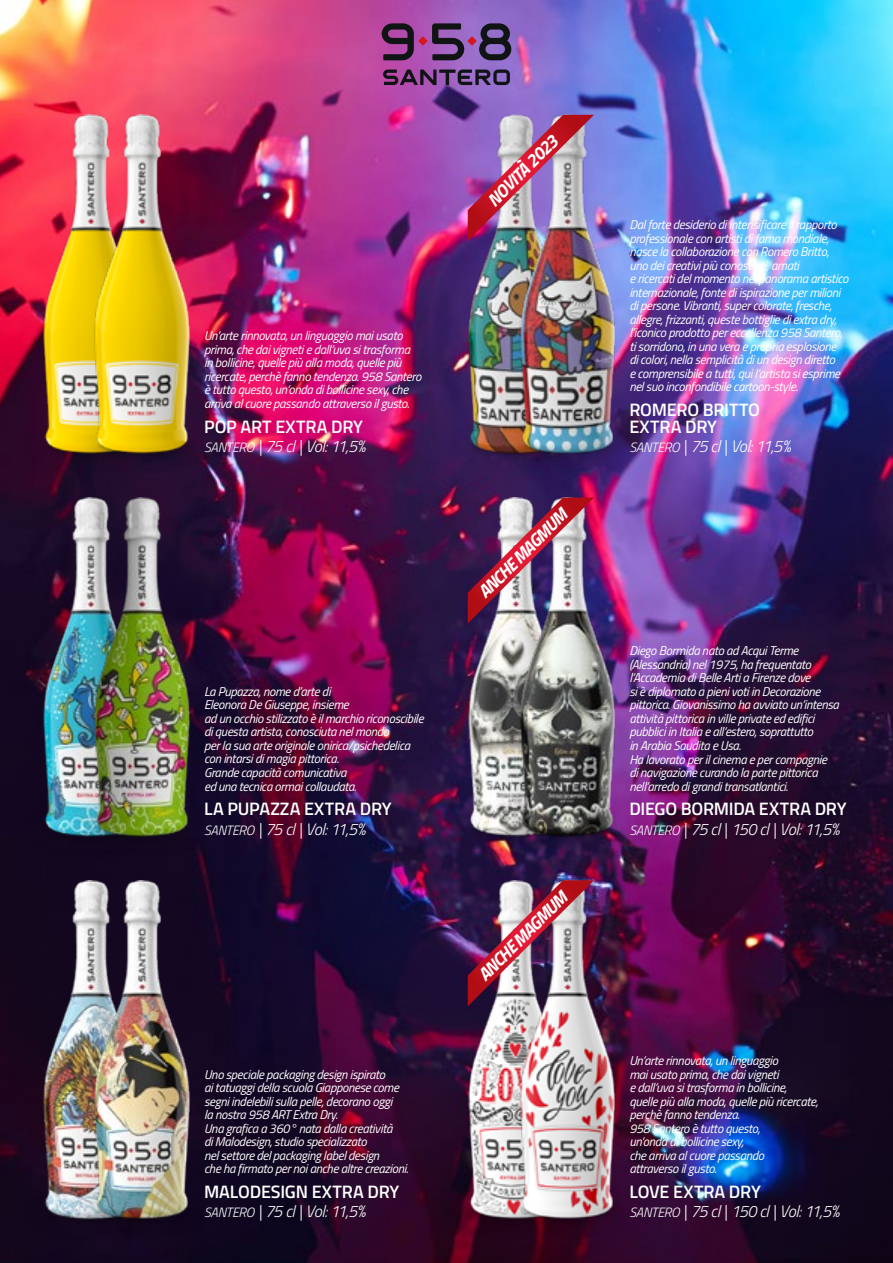
<style>
.page{position:relative;width:893px;height:1263px;background:#fff}
.page>*{position:absolute;margin:0;border:0;box-sizing:border-box;transform-origin:0 0}
.t1{font:600 18px/16.5px "Titillium Web";letter-spacing:-.01em;color:#fff}
.t2{font:italic 700 18px "Titillium Web";color:#fff}
.t3{font:italic 300 16.5px "Titillium Web";letter-spacing:-.05em;color:#fff}
.t4{font:italic 12.75px/13.5px "Titillium Web";letter-spacing:-.025em;color:#fff}
.s1{font-size:13.5px}
</style>
<div class="page">
<img style="left:0;top:0;width:893px;height:1263px">
<img style="left:19px;top:115px;width:52px;height:363px">
<img style="left:19px;top:497px;width:52px;height:364px">
<img style="left:444px;top:115px;width:52px;height:363px">
<img style="left:444px;top:497px;width:52px;height:364px">
<img style="left:19px;top:880px;width:143px;height:364px">
<img style="left:444px;top:880px;width:52px;height:364px">
<img style="left:71px;top:115px;width:133px;height:363px">
<img style="left:71px;top:497px;width:133px;height:364px">
<img style="left:496px;top:115px;width:133px;height:363px">
<img style="left:496px;top:497px;width:133px;height:364px">
<img style="left:71px;top:880px;width:133px;height:363px">
<img style="left:496px;top:880px;width:133px;height:364px">
<img style="left:468px;top:497px;width:126px;height:127px">
<img style="left:468px;top:880px;width:126px;height:126px">
<svg style="left:383px;top:70px;width:127px;height:15px;background:#5c3a6b"></svg>
<svg style="left:382px;top:23px;width:129px;height:37px;background:#683e74"></svg>
<img style="left:468px;top:115px;width:126px;height:126px">
<p class="t4" style="left:204px;top:328px;width:219px">Un’arte rinnovata, un linguaggio mai usato prima, che dai vigneti e dall’uva si trasforma in bollicine, quelle più alla moda, quelle più ricercate, perchè fanno tendenza. 958 Santero è tutto questo, un’onda di bollicine sexy, che arriva al cuore passando attraverso il gusto.</p>
<h1 class="t1" style="left:204px;top:417px;width:160px">POP ART EXTRA DRY</h1>
<p class="t3" style="left:204px;top:434px;width:163px"><span class="s1">SANTERO</span> | 75 cl | Vol: 11,5%</p>
<p class="t4" style="left:204px;top:684px;width:221px">La Pupazza, nome d’arte di<br>Eleonora De Giuseppe, insieme<br>ad un occhio stilizzato è il marchio riconoscibile di questa artista, conosciuta nel mondo<br>per la sua arte originale onirica/psichedelica con intarsi di magia pittorica.<br>Grande capacità comunicativa<br>ed una tecnica ormai collaudata.</p>
<h1 class="t1" style="left:204px;top:800px;width:189px">LA PUPAZZA EXTRA DRY</h1>
<p class="t3" style="left:204px;top:817px;width:163px"><span class="s1">SANTERO</span> | 75 cl | Vol: 11,5%</p>
<p class="t4" style="left:204px;top:1067px;width:206px">Uno speciale packaging design ispirato<br>ai tatuaggi della scuola Giapponese come segni indelebili sulla pelle, decorano oggi<br>la nostra 958 ART Extra Dry.<br>Una grafica a 360° nata dalla creatività<br>di Malodesign, studio specializzato<br>nel settore del packaging label design<br>che ha firmato per noi anche altre creazioni.</p>
<h1 class="t1" style="left:204px;top:1183px;width:197px">MALODESIGN EXTRA DRY</h1>
<p class="t3" style="left:204px;top:1200px;width:163px"><span class="s1">SANTERO</span> | 75 cl | Vol: 11,5%</p>
<h1 class="t2" style="left:480px;top:193px;width:93px;rotate:-45deg">NOVITÀ 2023</h1>
<h1 class="t2" style="left:471px;top:585px;width:119px;rotate:-45deg">ANCHE MAGMUM</h1>
<h1 class="t2" style="left:471px;top:968px;width:119px;rotate:-45deg">ANCHE MAGMUM</h1>
<p class="t4" style="left:629px;top:217px;width:221px">Dal forte desiderio di intensificare il rapporto professionale con artisti di fama mondiale, nasce la collaborazione con Romero Britto, uno dei creativi più conosciuti, amati<br>e ricercati del momento nel panorama artistico internazionale, fonte di ispirazione per milioni di persone. Vibranti, super colorate, fresche, allegre, frizzanti, queste bottiglie di extra dry, l’iconico prodotto per eccellenza 958 Santero, ti sorridono, in una vera e propria esplosione<br>di colori, nella semplicità di un design diretto<br>e comprensibile a tutti, qui l’artista si esprime nel suo inconfondibile cartoon-style.</p>
<h1 class="t1" style="left:629px;top:401px;width:132px">ROMERO BRITTO<br>EXTRA DRY</h1>
<p class="t3" style="left:629px;top:434px;width:163px"><span class="s1">SANTERO</span> | 75 cl | Vol: 11,5%</p>
<p class="t4" style="left:629px;top:644px;width:211px">Diego Bormida nato ad Acqui Terme (Alessandria) nel 1975, ha frequentato l’Accademia di Belle Arti a Firenze dove<br>si è diplomato a pieni voti in Decorazione pittorica. Giovanissimo ha avviato un’intensa attività pittorica in ville private ed edifici pubblici in Italia e all’estero, soprattutto<br>in Arabia Saudita e Usa.<br>Ha lavorato per il cinema e per compagnie di navigazione curando la parte pittorica nell’arredo di grandi transatlantici.</p>
<h1 class="t1" style="left:629px;top:800px;width:219px">DIEGO BORMIDA EXTRA DRY</h1>
<p class="t3" style="left:629px;top:817px;width:212px"><span class="s1">SANTERO</span> | 75 cl | 150 cl | Vol: 11,5%</p>
<p class="t4" style="left:629px;top:1053px;width:190px">Un’arte rinnovata, un linguaggio<br>mai usato prima, che dai vigneti<br>e dall’uva si trasforma in bollicine, quelle più alla moda, quelle più ricercate, perchè fanno tendenza.<br>958 Santero è tutto questo,<br>un’onda di bollicine sexy,<br>che arriva al cuore passando<br>attraverso il gusto.</p>
<h1 class="t1" style="left:629px;top:1183px;width:133px">LOVE EXTRA DRY</h1>
<p class="t3" style="left:629px;top:1200px;width:212px"><span class="s1">SANTERO</span> | 75 cl | 150 cl | Vol: 11,5%</p>
</div>
